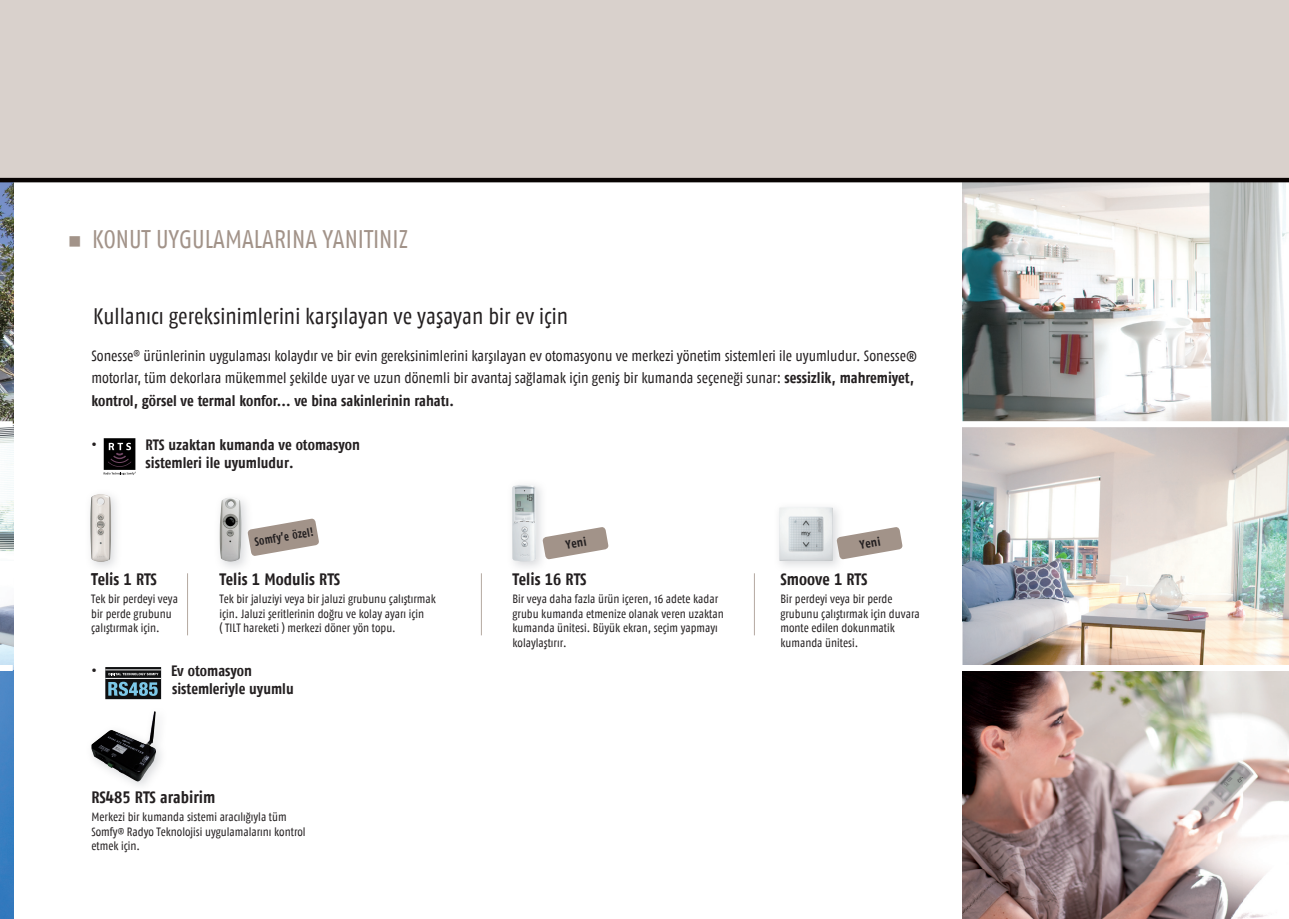
<style>
.page{position:relative;width:1289px;height:919px;background:#fff}
.page>*{position:absolute;margin:0;border:0;box-sizing:border-box;transform-origin:0 0}
.t1{font:25.5px "Fago Co";color:#a29389}
.t2{font:22.5px "Fago Co";color:#231f20}
.t3{font:16.5px "Fago Co Bold Tf";color:#231f20}
.t4{font:15px/22.5px "Fago Co";color:#231f20}
.t5{font:15px/18px "Fago Co Bold Tf";color:#231f20}
.t6{font:12px/14.4px "Fago Co";color:#231f20}
.t7{font:12px "Fago Co Bold Tf";color:#231f20;scale:.9 1}
.t8{font:12px "Fago Co Bold Tf";color:#231f20}
.s1{font-family:"Fago Co Bold Tf"}
</style>
<div class="page">
<img style="left:0;top:182px;width:14px;height:736px">
<img style="left:962px;top:182px;width:326px;height:239px">
<img style="left:962px;top:427px;width:280px;height:194px">
<img style="left:1242px;top:427px;width:46px;height:238px">
<img style="left:962px;top:621px;width:233px;height:44px">
<img style="left:1195px;top:621px;width:47px;height:44px">
<img style="left:962px;top:671px;width:326px;height:247px">
<div style="left:0;top:0;width:1288px;height:181px;background:#d9d1cc"></div>
<hr style="left:0;top:178px;width:1288px;height:4px;background:#080302">
<div style="left:0;top:665px;width:13px;height:6px;background:#fff"></div>
<div style="left:0;top:421px;width:13px;height:6px;background:#fff"></div>
<img style="left:512px;top:484px;width:24px;height:77px">
<img style="left:779px;top:507px;width:65px;height:60px">
<img style="left:779px;top:507px;width:53px;height:53px">
<svg style="left:836px;top:526px;width:67px;height:33px"></svg>
<img style="left:219px;top:497px;width:28px;height:71px">
<img style="left:220px;top:497px;width:7px;height:60px">
<img style="left:90px;top:494px;width:27px;height:73px">
<svg style="left:91px;top:494px;width:10px;height:11px"></svg>
<svg style="left:247px;top:518px;width:72px;height:38px"></svg>
<div style="left:104px;top:438px;width:31px;height:32px;background:#000"></div>
<svg style="left:104px;top:442px;width:32px;height:33px"></svg>
<hr style="left:187px;top:573px;width:1px;height:62px;background:#b5a9a1">
<hr style="left:481px;top:573px;width:1px;height:62px;background:#b5a9a1">
<hr style="left:754px;top:573px;width:1px;height:62px;background:#b5a9a1">
<svg style="left:542px;top:526px;width:67px;height:33px"></svg>
<img style="left:91px;top:711px;width:70px;height:75px">
<img style="left:134px;top:711px;width:20px;height:32px">
<svg style="left:105px;top:667px;width:56px;height:32px"></svg>
<svg style="left:108px;top:672px;width:50px;height:3px"></svg>
<svg style="left:108px;top:681px;width:50px;height:14px"></svg>
<hr style="left:105px;top:678px;width:56px;height:1px;background:#fff">
<hr style="left:105px;top:669px;width:56px;height:1px;background:#fff">
<h1 class="t1" style="left:68px;top:225px;width:341px">■ KONUT UYGULAMALARINA YANITINIZ</h1>
<h2 class="t2" style="left:93px;top:303px;width:476px">Kullanıcı gereksinimlerini karşılayan ve yaşayan bir ev için</h2>
<p class="t4" style="left:91px;top:344px;width:827px">Sonesse<sup>®</sup> ürünlerinin uygulaması kolaydır ve bir evin gereksinimlerini karşılayan ev otomasyonu ve merkezi yönetim sistemleri ile uyumludur. Sonesse® motorlar, tüm dekorlara mükemmel şekilde uyar ve uzun dönemli bir avantaj sağlamak için geniş bir kumanda seçeneği sunar: <span class="s1">sessizlik, mahremiyet,</span></p>
<p class="t5" style="left:91px;top:391px;width:364px">kontrol, görsel ve termal konfor... ve bina sakinlerinin rahatı.</p>
<p class="t5" style="left:91px;top:435px;width:7px">•</p>
<p class="t5" style="left:145px;top:435px;width:216px">RTS uzaktan kumanda ve otomasyon sistemleri ile uyumludur.</p>
<h3 class="t3" style="left:91px;top:569px;width:67px">Telis 1 RTS</h3>
<p class="t6" style="left:91px;top:591px;width:88px">Tek bir perdeyi veya bir perde grubunu çalıştırmak için.</p>
<p class="t7" style="left:254px;top:535px;width:67px;rotate:-10deg">Somfy’e özel!</p>
<p class="t8" style="left:564px;top:538px;width:23px;rotate:-10deg">Yeni</p>
<h3 class="t3" style="left:219px;top:569px;width:122px">Telis 1 Modulis RTS</h3>
<p class="t6" style="left:219px;top:591px;width:218px">Tek bir jaluziyi veya bir jaluzi grubunu çalıştırmak için. Jaluzi şeritlerinin doğru ve kolay ayarı için<br>( TILT hareketi ) merkezi döner yön topu.</p>
<h3 class="t3" style="left:512px;top:569px;width:76px">Telis 16 RTS</h3>
<p class="t6" style="left:512px;top:591px;width:213px">Bir veya daha fazla ürün içeren, 16 adete kadar grubu kumanda etmenize olanak veren uzaktan kumanda ünitesi. Büyük ekran, seçim yapmayı kolaylaştırır.</p>
<p class="t5" style="left:91px;top:661px;width:7px">•</p>
<p class="t5" style="left:171px;top:661px;width:124px">Ev otomasyon sistemleriyle uyumlu</p>
<h3 class="t3" style="left:91px;top:787px;width:125px">RS485 RTS arabirim</h3>
<p class="t6" style="left:91px;top:809px;width:216px">Merkezi bir kumanda sistemi aracılığıyla tüm<br>Somfy<sup>®</sup> Radyo Teknolojisi uygulamalarını kontrol etmek için.</p>
<p class="t8" style="left:858px;top:538px;width:23px;rotate:-10deg">Yeni</p>
<h3 class="t3" style="left:780px;top:569px;width:88px">Smoove 1 RTS</h3>
<p class="t6" style="left:780px;top:591px;width:141px">Bir perdeyi veya bir perde grubunu çalıştırmak için duvara monte edilen dokunmatik kumanda ünitesi.</p>
</div>
